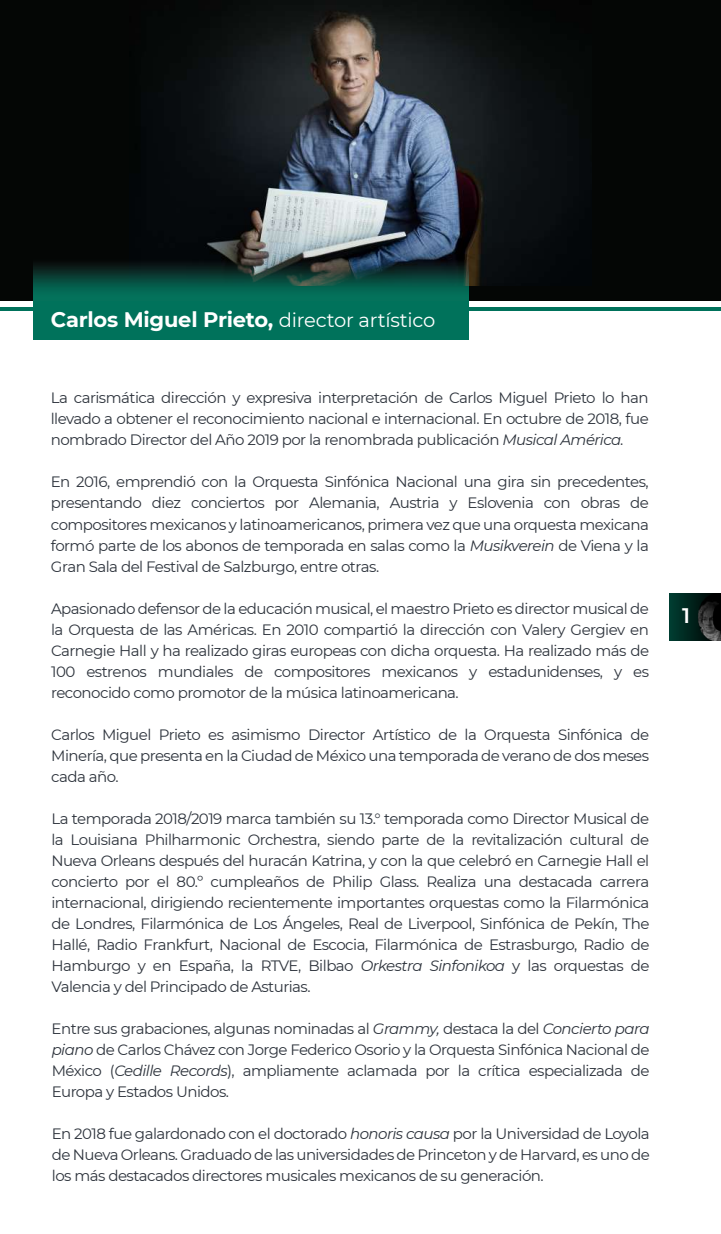
<style>
.page{position:relative;width:721px;height:1234px;background:#fff}
.page>*{position:absolute;margin:0;border:0;box-sizing:border-box;transform-origin:0 0}
.t1{font:700 21px "Montserrat";letter-spacing:-.01em;color:#fff}
.t2{font:600 21px "Montserrat";color:#fff}
.t3{font:15px/21px "Montserrat";letter-spacing:-.035em;color:#2d333c;text-align:justify}
.s1{font-weight:400;font-size:19.5px}
.s2{font-style:italic}
</style>
<div class="page">
<div style="left:0;top:0;width:721px;height:300px;background:#040605"></div>
<img style="left:175px;top:0;width:398px;height:285px">
<hr style="left:468px;top:307px;width:253px;height:3px;background:#00725b">
<hr style="left:0;top:307px;width:34px;height:3px;background:#00725b">
<svg style="left:34px;top:255px;width:434px;height:84px;background:#085a4b"></svg>
<svg style="left:669px;top:593px;width:28px;height:47px"></svg>
<img style="left:697px;top:593px;width:24px;height:47px">
<h1 class="t1" style="left:51px;top:304px;width:386px">Carlos Miguel Prieto, <span class="s1">director artístico</span></h1>
<p class="t3" style="left:51px;top:387px;width:599px">La carismática dirección y expresiva interpretación de Carlos Miguel Prieto lo han llevado a obtener el reconocimiento nacional e internacional. En octubre de 2018, fue nombrado Director del Año 2019 por la renombrada publicación <span class="s2">Musical América.</span></p>
<p class="t3" style="left:51px;top:471px;width:600px">En 2016, emprendió con la Orquesta Sinfónica Nacional una gira sin precedentes, presentando diez conciertos por Alemania, Austria y Eslovenia con obras de compositores mexicanos y latinoamericanos, primera vez que una orquesta mexicana formó parte de los abonos de temporada en salas como la <span class="s2">Musikverein</span> de Viena y la Gran Sala del Festival de Salzburgo, entre otras.</p>
<p class="t3" style="left:51px;top:597px;width:600px">Apasionado defensor de la educación musical, el maestro Prieto es director musical de la Orquesta de las Américas. En 2010 compartió la dirección con Valery Gergiev en Carnegie Hall y ha realizado giras europeas con dicha orquesta. Ha realizado más de 100 estrenos mundiales de compositores mexicanos y estadunidenses, y es reconocido como promotor de la música latinoamericana.</p>
<p class="t3" style="left:51px;top:723px;width:599px">Carlos Miguel Prieto es asimismo Director Artístico de la Orquesta Sinfónica de Minería, que presenta en la Ciudad de México una temporada de verano de dos meses cada año.</p>
<p class="t3" style="left:51px;top:807px;width:600px">La temporada 2018/2019 marca también su 13.° temporada como Director Musical de la Louisiana Philharmonic Orchestra, siendo parte de la revitalización cultural de Nueva Orleans después del huracán Katrina, y con la que celebró en Carnegie Hall el concierto por el 80.º cumpleaños de Philip Glass. Realiza una destacada carrera internacional, dirigiendo recientemente importantes orquestas como la Filarmónica de Londres, Filarmónica de Los Ángeles, Real de Liverpool, Sinfónica de Pekín, The Hallé, Radio Frankfurt, Nacional de Escocia, Filarmónica de Estrasburgo, Radio de Hamburgo y en España, la RTVE, Bilbao <span class="s2">Orkestra Sinfonikoa</span> y las orquestas de Valencia y del Principado de Asturias.</p>
<p class="t3" style="left:52px;top:1017px;width:600px">Entre sus grabaciones, algunas nominadas al <span class="s2">Grammy,</span> destaca la del <span class="s2">Concierto para piano</span> de Carlos Chávez con Jorge Federico Osorio y la Orquesta Sinfónica Nacional de México (<span class="s2">Cedille Records</span>), ampliamente aclamada por la crítica especializada de Europa y Estados Unidos.</p>
<p class="t3" style="left:52px;top:1122px;width:599px">En 2018 fue galardonado con el doctorado <span class="s2">honoris causa</span> por la Universidad de Loyola de Nueva Orleans. Graduado de las universidades de Princeton y de Harvard, es uno de los más destacados directores musicales mexicanos de su generación.</p>
<h1 class="t2" style="left:682px;top:601px;width:10px">1</h1>
</div>
